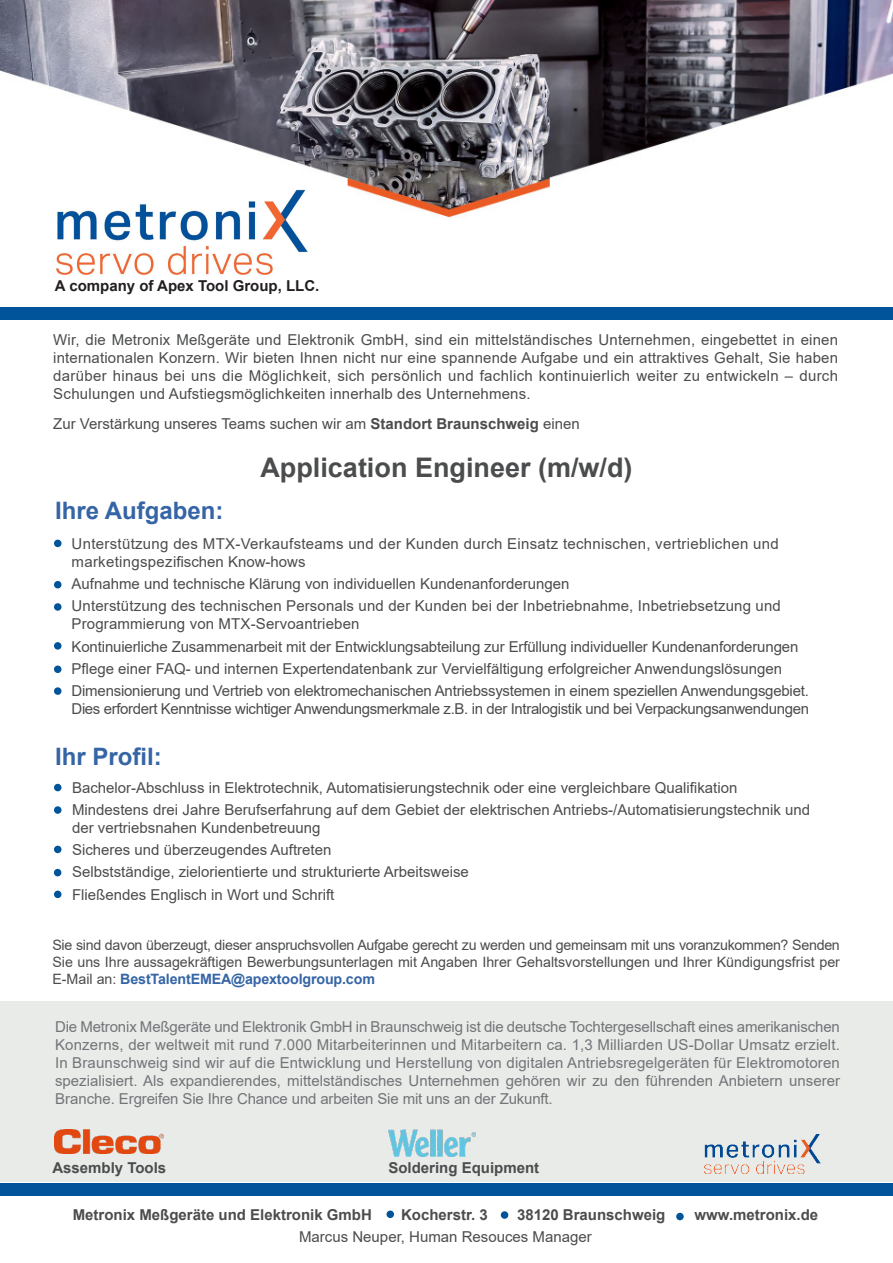
<style>
.page{position:relative;width:893px;height:1263px;background:#fff}
.page>*{position:absolute;margin:0;border:0;box-sizing:border-box;transform-origin:0 0}
.t1{font:700 27px "Arial";color:#4b4c4d}
.t2{font:700 24px "Arial";color:#3565a5}
.t3{font:15px/18px "Arial";color:#4b4c4d}
.t4{font:15px/18px "Arial";letter-spacing:-.01em;color:#727478;text-align:justify}
.t5{font:15px/18px "Arial";letter-spacing:-.02em;color:#4b4c4d}
.t6{font:15px/18px "Arial";letter-spacing:.02em;color:#4b4c4d}
.t7{font:700 15px "Arial";color:#4b4c4d}
.t8{font:700 15px "Arial";color:#231f20}
.t9{font:14.25px/17.1px "Arial";color:#4b4c4d;text-align:justify}
.s1{font-weight:700}
.s2{font-weight:700;color:#3565a5}
</style>
<div class="page">
<div style="left:0;top:1001px;width:893px;height:181px;background:#e8ebe8"></div>
<img style="left:0;top:0;width:893px;height:217px">
<img style="left:54px;top:1129px;width:110px;height:24px">
<img style="left:704px;top:1134px;width:116px;height:39px">
<img style="left:388px;top:1129px;width:87px;height:27px">
<div style="left:54px;top:540px;width:8px;height:7px;border:2px solid #015499;border-radius:50%"></div>
<div style="left:54px;top:869px;width:7px;height:7px;border:2px solid #015499;border-radius:50%"></div>
<div style="left:54px;top:784px;width:8px;height:7px;border:2px solid #015499;border-radius:50%"></div>
<div style="left:54px;top:603px;width:8px;height:8px;border:2px solid #015499;border-radius:50%"></div>
<div style="left:54px;top:665px;width:8px;height:8px;border:2px solid #015499;border-radius:50%"></div>
<div style="left:54px;top:846px;width:8px;height:7px;border:2px solid #015499;border-radius:50%"></div>
<div style="left:54px;top:581px;width:8px;height:7px;border:2px solid #015499;border-radius:50%"></div>
<div style="left:0;top:1183px;width:893px;height:13px;background:#015499"></div>
<div style="left:0;top:307px;width:893px;height:13px;background:#015499"></div>
<img style="left:53px;top:190px;width:285px;height:85px">
<div style="left:501px;top:1211px;width:7px;height:8px;border:2px solid #015499;border-radius:50%"></div>
<div style="left:386px;top:1210px;width:8px;height:8px;border:2px solid #015499;border-radius:50%"></div>
<div style="left:54px;top:642px;width:8px;height:8px;border:2px solid #015499;border-radius:50%"></div>
<div style="left:676px;top:1213px;width:8px;height:7px;border:2px solid #015499;border-radius:50%"></div>
<div style="left:54px;top:890px;width:8px;height:8px;border:2px solid #015499;border-radius:50%"></div>
<div style="left:54px;top:806px;width:8px;height:8px;border:2px solid #015499;border-radius:50%"></div>
<div style="left:54px;top:687px;width:8px;height:8px;border:2px solid #015499;border-radius:50%"></div>
<p class="t8" style="left:55px;top:276px;width:266px">A company of Apex Tool Group, LLC.</p>
<p class="t3" style="left:53px;top:330px;width:786px;text-align:justify">Wir, die Metronix Meßgeräte und Elektronik GmbH, sind ein mittelständisches Unternehmen, eingebettet in einen internationalen Konzern. Wir bieten Ihnen nicht nur eine spannende Aufgabe und ein attraktives Gehalt, Sie haben darüber hinaus bei uns die Möglichkeit, sich persönlich und fachlich kontinuierlich weiter zu entwickeln – durch Schulungen und Aufstiegsmöglichkeiten innerhalb des Unternehmens.</p>
<p class="t3" style="left:53px;top:415px;width:528px">Zur Verstärkung unseres Teams suchen wir am <span class="s1">Standort Braunschweig</span> einen</p>
<p class="t1" style="left:260px;top:448px;width:374px">Application Engineer (m/w/d)</p>
<p class="t2" style="left:55px;top:494px;width:170px">Ihre Aufgaben:</p>
<p class="t6" style="left:72px;top:534px;width:709px">Unterstützung des MTX-Verkaufsteams und der Kunden durch Einsatz technischen, vertrieblichen und marketingspezifischen Know-hows</p>
<p class="t3" style="left:72px;top:575px;width:499px">Aufnahme und technische Klärung von individuellen Kundenanforderungen</p>
<p class="t3" style="left:72px;top:597px;width:711px">Unterstützung des technischen Personals und der Kunden bei der Inbetriebnahme, Inbetriebsetzung und<br>Programmierung von MTX-Servoantrieben</p>
<p class="t3" style="left:72px;top:637px;width:728px">Kontinuierliche Zusammenarbeit mit der Entwicklungsabteilung zur Erfüllung individueller Kundenanforderungen</p>
<p class="t3" style="left:72px;top:659px;width:712px">Pflege einer FAQ- und internen Expertendatenbank zur Vervielfältigung erfolgreicher Anwendungslösungen</p>
<p class="t5" style="left:72px;top:682px;width:739px">Dimensionierung und Vertrieb von elektromechanischen Antriebssystemen in einem speziellen Anwendungsgebiet.<br>Dies erfordert Kenntnisse wichtiger Anwendungsmerkmale z.B. in der Intralogistik und bei Verpackungsanwendungen</p>
<p class="t2" style="left:55px;top:739px;width:108px">Ihr Profil:</p>
<p class="t3" style="left:72px;top:778px;width:667px">Bachelor-Abschluss in Elektrotechnik, Automatisierungstechnik oder eine vergleichbare Qualifikation</p>
<p class="t3" style="left:72px;top:800px;width:740px">Mindestens drei Jahre Berufserfahrung auf dem Gebiet der elektrischen Antriebs-/Automatisierungstechnik und der vertriebsnahen Kundenbetreuung</p>
<p class="t3" style="left:72px;top:841px;width:261px">Sicheres und überzeugendes Auftreten</p>
<p class="t3" style="left:72px;top:863px;width:398px">Selbstständige, zielorientierte und strukturierte Arbeitsweise</p>
<p class="t3" style="left:72px;top:885px;width:264px">Fließendes Englisch in Wort und Schrift</p>
<p class="t9" style="left:52px;top:936px;width:789px">Sie sind davon überzeugt, dieser anspruchsvollen Aufgabe gerecht zu werden und gemeinsam mit uns voranzukommen? Senden Sie uns Ihre aussagekräftigen Bewerbungsunterlagen mit Angaben Ihrer Gehaltsvorstellungen und Ihrer Kündigungsfrist per E-Mail an: <span class="s2">BestTalentEMEA@apextoolgroup.com</span></p>
<p class="t4" style="left:55px;top:1018px;width:786px">Die Metronix Meßgeräte und Elektronik GmbH in Braunschweig ist die deutsche Tochtergesellschaft eines amerikanischen Konzerns, der weltweit mit rund 7.000 Mitarbeiterinnen und Mitarbeitern ca. 1,3 Milliarden US-Dollar Umsatz erzielt.<br>In Braunschweig sind wir auf die Entwicklung und Herstellung von digitalen Antriebsregelgeräten für Elektromotoren spezialisiert. Als expandierendes, mittelständisches Unternehmen gehören wir zu den führenden Anbietern unserer Branche. Ergreifen Sie Ihre Chance und arbeiten Sie mit uns an der Zukunft.</p>
<p class="t7" style="left:52px;top:1157px;width:115px">Assembly Tools</p>
<p class="t7" style="left:388px;top:1157px;width:152px">Soldering Equipment</p>
<p class="t7" style="left:73px;top:1204px;width:301px">Metronix Meßgeräte und Elektronik GmbH</p>
<p class="t7" style="left:401px;top:1204px;width:88px">Kocherstr. 3</p>
<p class="t7" style="left:517px;top:1204px;width:150px">38120 Braunschweig</p>
<p class="t7" style="left:695px;top:1204px;width:125px">www.metronix.de</p>
<p class="t3" style="left:299px;top:1228px;width:294px">Marcus Neuper, Human Resouces Manager</p>
</div>
